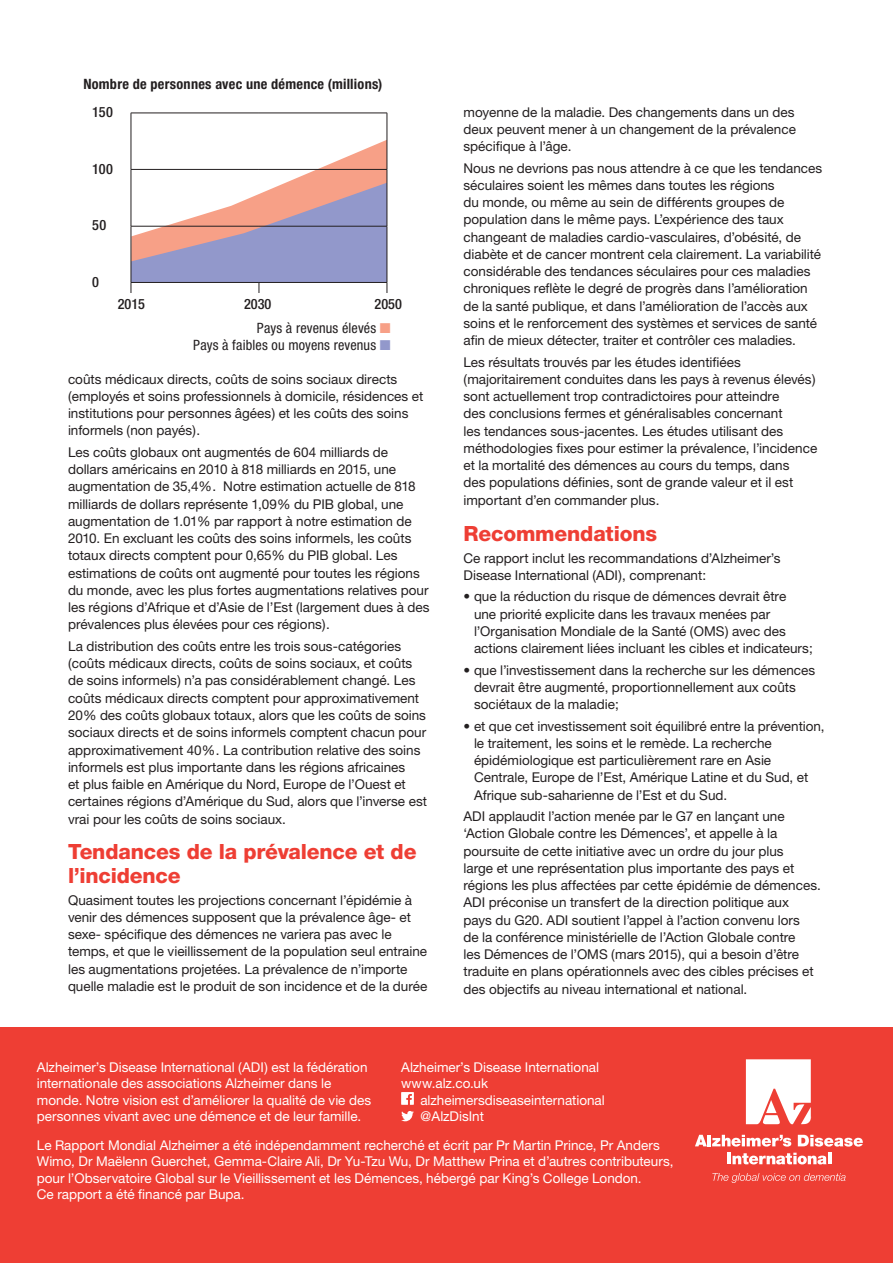
<style>
.page{position:relative;width:893px;height:1263px;background:#fff}
.page>*{position:absolute;margin:0;border:0;box-sizing:border-box;transform-origin:0 0}
.Heading_3{font:800 21px/24px "Helvetica Neue";letter-spacing:-.01em;color:#ee3e34}
.Figure_table_title{font:condensed 14.25px "Helvetica Neue LT Pro";letter-spacing:.01em;color:#231f20}
.Figure_table_title-2{font:700 condensed 14.25px "Helvetica Neue LT Pro";letter-spacing:.02em;color:#231f20}
.t1{font:500 condensed 14.25px "Helvetica Neue";color:#231f20}
.Table{font:500 condensed 14.25px "Helvetica Neue LT Pro";letter-spacing:.03em;color:#231f20}
.Text_spaced{font:13.5px/17.2px "Helvetica Neue";color:#231f20}
.Text_white{font:13.5px/16.5px "Helvetica Neue";color:#fff}
.s1{color:#f7a087}
.s2{color:#9298cb}
</style>
<div class="page">
<div style="left:0;top:1027px;width:893px;height:236px;background:#ee3e34"></div>
<svg style="left:401px;top:1092px;width:13px;height:13px"></svg>
<svg style="left:401px;top:1111px;width:13px;height:10px"></svg>
<svg style="left:132px;top:140px;width:255px;height:142px"></svg>
<hr style="left:131px;top:113px;width:1px;height:56px;background:#231f20">
<hr style="left:131px;top:170px;width:1px;height:56px;background:#231f20">
<hr style="left:131px;top:226px;width:1px;height:56px;background:#231f20">
<hr style="left:131px;top:113px;width:128px;height:1px;background:#231f20">
<hr style="left:259px;top:113px;width:128px;height:1px;background:#231f20">
<hr style="left:131px;top:169px;width:128px;height:1px;background:#231f20">
<hr style="left:259px;top:169px;width:128px;height:1px;background:#231f20">
<hr style="left:131px;top:226px;width:128px;height:1px;background:#231f20">
<hr style="left:259px;top:226px;width:128px;height:1px;background:#231f20">
<hr style="left:131px;top:282px;width:128px;height:1px;background:#231f20">
<hr style="left:131px;top:283px;width:1px;height:30px;background:#231f20">
<hr style="left:259px;top:282px;width:128px;height:1px;background:#231f20">
<hr style="left:259px;top:283px;width:1px;height:30px;background:#231f20">
<hr style="left:387px;top:113px;width:1px;height:56px;background:#231f20">
<hr style="left:387px;top:170px;width:1px;height:56px;background:#231f20">
<hr style="left:387px;top:226px;width:1px;height:56px;background:#231f20">
<hr style="left:387px;top:283px;width:1px;height:30px;background:#231f20">
<div style="left:118px;top:293px;width:311px;height:20px;background:#fff"></div>
<svg style="left:695px;top:1135px;width:96px;height:11px"></svg>
<svg style="left:798px;top:1135px;width:65px;height:11px"></svg>
<hr style="left:727px;top:1153px;width:4px;height:11px;background:#fff">
<svg style="left:732px;top:1153px;width:99px;height:11px"></svg>
<svg style="left:746px;top:1059px;width:65px;height:65px;background:#fce3e1"></svg>
<svg style="left:712px;top:1173px;width:133px;height:10px"></svg>
<p class="Figure_table_title-2" style="left:83px;top:75px;width:301px">Nombre de personnes avec une démence (millions)</p>
<p class="Table" style="left:92px;top:104px;width:22px">150</p>
<p class="Table" style="left:92px;top:160px;width:22px">100</p>
<p class="Table" style="left:92px;top:217px;width:16px">50</p>
<p class="Table" style="left:92px;top:273px;width:8px">0</p>
<p class="t1" style="left:118px;top:295px;width:29px">2015</p>
<p class="t1" style="left:244px;top:295px;width:29px">2030</p>
<p class="t1" style="left:375px;top:295px;width:29px">2050</p>
<p class="Figure_table_title" style="left:257px;top:320px;width:135px">Pays à revenus élevés <span class="s1">■</span></p>
<p class="Figure_table_title" style="left:193px;top:337px;width:199px">Pays à faibles ou moyens revenus <span class="s2">■</span></p>
<p class="Text_spaced" style="left:68px;top:370px;width:357px">coûts médicaux directs, coûts de soins sociaux directs (employés et soins professionnels à domicile, résidences et institutions pour personnes âgées) et les coûts des soins informels (non payés).</p>
<p class="Text_spaced" style="left:68px;top:443px;width:363px">Les coûts globaux ont augmentés de 604 milliards de dollars américains en 2010 à 818 milliards en 2015, une augmentation de 35,4%. Notre estimation actuelle de 818 milliards de dollars représente 1,09% du PIB global, une augmentation de 1.01% par rapport à notre estimation de 2010. En excluant les coûts des soins informels, les coûts totaux directs comptent pour 0,65% du PIB global. Les estimations de coûts ont augmenté pour toutes les régions du monde, avec les plus fortes augmentations relatives pour les régions d’Afrique et d’Asie de l’Est (largement dues à des prévalences plus élevées pour ces régions).</p>
<p class="Text_spaced" style="left:68px;top:637px;width:360px">La distribution des coûts entre les trois sous-catégories (coûts médicaux directs, coûts de soins sociaux, et coûts de soins informels) n’a pas considérablement changé. Les coûts médicaux directs comptent pour approximativement 20% des coûts globaux totaux, alors que les coûts de soins sociaux directs et de soins informels comptent chacun pour approximativement 40%. La contribution relative des soins informels est plus importante dans les régions africaines<br>et plus faible en Amérique du Nord, Europe de l’Ouest et certaines régions d’Amérique du Sud, alors que l’inverse est vrai pour les coûts de soins sociaux.</p>
<p class="Heading_3" style="left:68px;top:840px;width:350px">Tendances de la prévalence et de l’incidence</p>
<p class="Text_spaced" style="left:68px;top:891px;width:361px">Quasiment toutes les projections concernant l’épidémie à venir des démences supposent que la prévalence âge- et sexe- spécifique des démences ne variera pas avec le temps, et que le vieillissement de la population seul entraine les augmentations projetées. La prévalence de n’importe quelle maladie est le produit de son incidence et de la durée</p>
<p class="Text_spaced" style="left:463px;top:103px;width:334px;text-align:justify">moyenne de la maladie. Des changements dans un des deux peuvent mener à un changement de la prévalence spécifique à l’âge.</p>
<p class="Text_spaced" style="left:463px;top:159px;width:360px">Nous ne devrions pas nous attendre à ce que les tendances séculaires soient les mêmes dans toutes les régions<br>du monde, ou même au sein de différents groupes de population dans le même pays. L’expérience des taux changeant de maladies cardio-vasculaires, d’obésité, de diabète et de cancer montrent cela clairement. La variabilité considérable des tendances séculaires pour ces maladies chroniques reflète le degré de progrès dans l’amélioration de la santé publique, et dans l’amélioration de l’accès aux soins et le renforcement des systèmes et services de santé afin de mieux détecter, traiter et contrôler ces maladies.</p>
<p class="Text_spaced" style="left:463px;top:353px;width:355px">Les résultats trouvés par les études identifiées (majoritairement conduites dans les pays à revenus élevés) sont actuellement trop contradictoires pour atteindre<br>des conclusions fermes et généralisables concernant<br>les tendances sous-jacentes. Les études utilisant des méthodologies fixes pour estimer la prévalence, l’incidence et la mortalité des démences au cours du temps, dans<br>des populations définies, sont de grande valeur et il est important d’en commander plus.</p>
<p class="Heading_3" style="left:463px;top:522px;width:195px">Recommendations</p>
<p class="Text_spaced" style="left:463px;top:549px;width:319px">Ce rapport inclut les recommandations d’Alzheimer’s<br>Disease International (ADI), comprenant:</p>
<p class="Text_spaced" style="left:474px;top:588px;width:340px;text-indent:-10px">• que la réduction du risque de démences devrait être<br>une priorité explicite dans les travaux menées par l’Organisation Mondiale de la Santé (OMS) avec des actions clairement liées incluant les cibles et indicateurs;</p>
<p class="Text_spaced" style="left:474px;top:661px;width:343px;text-indent:-10px">• que l’investissement dans la recherche sur les démences devrait être augmenté, proportionnellement aux coûts sociétaux de la maladie;</p>
<p class="Text_spaced" style="left:474px;top:717px;width:352px;text-indent:-10px">• et que cet investissement soit équilibré entre la prévention, le traitement, les soins et le remède. La recherche épidémiologique est particulièrement rare en Asie Centrale, Europe de l’Est, Amérique Latine et du Sud, et Afrique sub-saharienne de l’Est et du Sud.</p>
<p class="Text_spaced" style="left:463px;top:807px;width:359px">ADI applaudit l’action menée par le G7 en lançant une ‘Action Globale contre les Démences’, et appelle à la poursuite de cette initiative avec un ordre du jour plus<br>large et une représentation plus importante des pays et régions les plus affectées par cette épidémie de démences.<br>ADI préconise un transfert de la direction politique aux pays du G20. ADI soutient l’appel à l’action convenu lors<br>de la conférence ministérielle de l’Action Globale contre<br>les Démences de l’OMS (mars 2015), qui a besoin d’être traduite en plans opérationnels avec des cibles précises et des objectifs au niveau international et national.</p>
<p class="Text_white" style="left:37px;top:1058px;width:336px">Alzheimer’s Disease International (ADI) est la fédération internationale des associations Alzheimer dans le monde. Notre vision est d’améliorer la qualité de vie des personnes vivant avec une démence et de leur famille.</p>
<p class="Text_white" style="left:401px;top:1058px;width:199px">Alzheimer’s Disease International</p>
<p class="Text_white" style="left:401px;top:1075px;width:88px">www.alz.co.uk</p>
<p class="Text_white" style="left:420px;top:1091px;width:186px">alzheimersdiseaseinternational</p>
<p class="Text_white" style="left:420px;top:1108px;width:65px">@AlzDisInt</p>
<p class="Text_white" style="left:37px;top:1136px;width:638px">Le Rapport Mondial Alzheimer a été indépendamment recherché et écrit par Pr Martin Prince, Pr Anders<br>Wimo, Dr Maëlenn Guerchet, Gemma-Claire Ali, Dr Yu-Tzu Wu, Dr Matthew Prina et d’autres contributeurs, pour l’Observatoire Global sur le Vieillissement et les Démences, hébergé par King’s College London.</p>
<p class="Text_white" style="left:37px;top:1186px;width:209px">Ce rapport a été financé par Bupa.</p>
</div>
